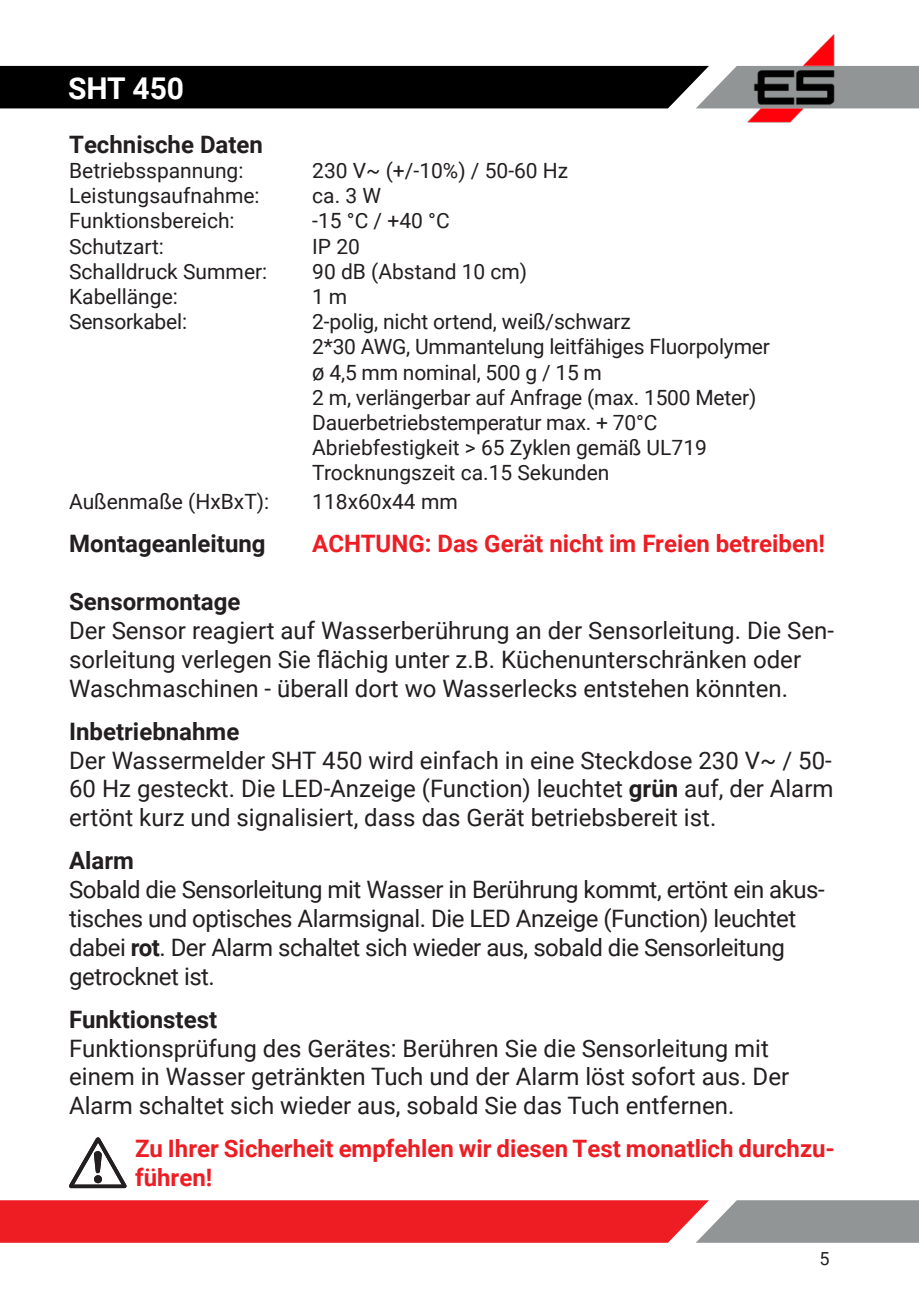
<style>
.page{position:relative;width:919px;height:1310px;background:#fff}
.page>*{position:absolute;margin:0;border:0;box-sizing:border-box;transform-origin:0 0}
.t1{font:700 30px "Roboto";color:#fff}
.t2{font:24px/28.8px "Roboto";color:#231f20}
.t3{font:24px/28.8px "Roboto";letter-spacing:-.02em;color:#231f20}
.t4{font:700 24px/28.8px "Roboto";color:#ee1d23}
.ﾜberschrift_3{font:700 24px "Roboto";color:#231f20}
.t5{font:21px "Roboto";color:#231f20}
.t6{font:18px "Roboto";color:#231f20}
.s1{font-weight:700}
</style>
<div class="page">
<svg style="left:0;top:66px;width:918px;height:42px;background:#1a1b1b"></svg>
<img style="left:743px;top:34px;width:99px;height:89px">
<svg style="left:0;top:1200px;width:918px;height:42px;background:#da3e43"></svg>
<svg style="left:69px;top:1137px;width:57px;height:51px"></svg>
<p class="t1" style="left:68px;top:68px;width:118px">SHT 450</p>
<p class="ﾜberschrift_3" style="left:69px;top:127px;width:195px">Technische Daten</p>
<p class="t5" style="left:69px;top:156px;width:176px">Betriebsspannung:</p>
<p class="t5" style="left:312px;top:156px;width:257px">230 V~ (+/-10%) / 50-60 Hz</p>
<p class="t5" style="left:69px;top:181px;width:192px">Leistungsaufnahme:</p>
<p class="t5" style="left:312px;top:181px;width:70px">ca. 3 W</p>
<p class="t5" style="left:69px;top:206px;width:167px">Funktionsbereich:</p>
<p class="t5" style="left:312px;top:206px;width:139px">-15 °C / +40 °C</p>
<p class="t5" style="left:69px;top:231px;width:96px">Schutzart:</p>
<p class="t5" style="left:312px;top:231px;width:49px">IP 20</p>
<p class="t5" style="left:69px;top:257px;width:200px">Schalldruck Summer:</p>
<p class="t5" style="left:312px;top:257px;width:216px">90 dB (Abstand 10 cm)</p>
<p class="t5" style="left:69px;top:282px;width:110px">Kabellänge:</p>
<p class="t5" style="left:312px;top:282px;width:36px">1 m</p>
<p class="t5" style="left:69px;top:307px;width:119px">Sensorkabel:</p>
<p class="t5" style="left:312px;top:307px;width:320px">2-polig, nicht ortend, weiß/schwarz</p>
<p class="t5" style="left:312px;top:332px;width:459px">2*30 AWG, Ummantelung leitfähiges Fluorpolymer</p>
<p class="t5" style="left:312px;top:357px;width:291px">Ø 4,5 mm nominal, 500 g / 15 m</p>
<p class="t5" style="left:312px;top:383px;width:445px">2 m, verlängerbar auf Anfrage (max. 1500 Meter)</p>
<p class="t5" style="left:312px;top:408px;width:346px">Dauerbetriebstemperatur max. + 70°C</p>
<p class="t5" style="left:312px;top:433px;width:396px">Abriebfestigkeit &gt; 65 Zyklen gemäß UL719</p>
<p class="t5" style="left:312px;top:458px;width:299px">Trocknungszeit ca.15 Sekunden</p>
<p class="t5" style="left:69px;top:487px;width:202px">Außenmaße (HxBxT):</p>
<p class="t5" style="left:312px;top:487px;width:147px">118x60x44 mm</p>
<p class="ﾜberschrift_3" style="left:69px;top:527px;width:198px">Montageanleitung</p>
<p class="t4" style="left:312px;top:528px;width:514px">ACHTUNG: Das Gerät nicht im Freien betreiben!</p>
<p class="ﾜberschrift_3" style="left:69px;top:585px;width:173px">Sensormontage</p>
<p class="t2" style="left:69px;top:615px;width:766px">Der Sensor reagiert auf Wasserberührung an der Sensorleitung. Die Sen&shy;sorleitung verlegen Sie flächig unter z.B. Küchenunterschränken oder<br>Waschmaschinen - überall dort wo Wasserlecks entstehen könnten.</p>
<p class="ﾜberschrift_3" style="left:69px;top:714px;width:172px">Inbetriebnahme</p>
<p class="t2" style="left:69px;top:744px;width:765px;text-align:justify">Der Wassermelder SHT 450 wird einfach in eine Steckdose 230 V~ / 50- 60 Hz gesteckt. Die LED-Anzeige (Function) leuchtet <span class="s1">grün</span> auf, der Alarm ertönt kurz und signalisiert, dass das Gerät betriebsbereit ist.</p>
<p class="ﾜberschrift_3" style="left:69px;top:844px;width:66px">Alarm</p>
<p class="t3" style="left:69px;top:874px;width:757px">Sobald die Sensorleitung mit Wasser in Berührung kommt, ertönt ein akus&shy;tisches und optisches Alarmsignal. Die LED Anzeige (Function) leuchtet dabei <span class="s1">rot</span>. Der Alarm schaltet sich wieder aus, sobald die Sensorleitung getrocknet ist.</p>
<p class="ﾜberschrift_3" style="left:69px;top:1002px;width:149px">Funktionstest</p>
<p class="t2" style="left:69px;top:1032px;width:721px">Funktionsprüfung des Gerätes: Berühren Sie die Sensorleitung mit einem in Wasser getränkten Tuch und der Alarm löst sofort aus. Der<br>Alarm schaltet sich wieder aus, sobald Sie das Tuch entfernen.</p>
<p class="t4" style="left:135px;top:1133px;width:701px">Zu Ihrer Sicherheit empfehlen wir diesen Test monatlich durchzu&shy;führen!</p>
<p class="t6" style="left:819px;top:1246px;width:12px">5</p>
</div>
